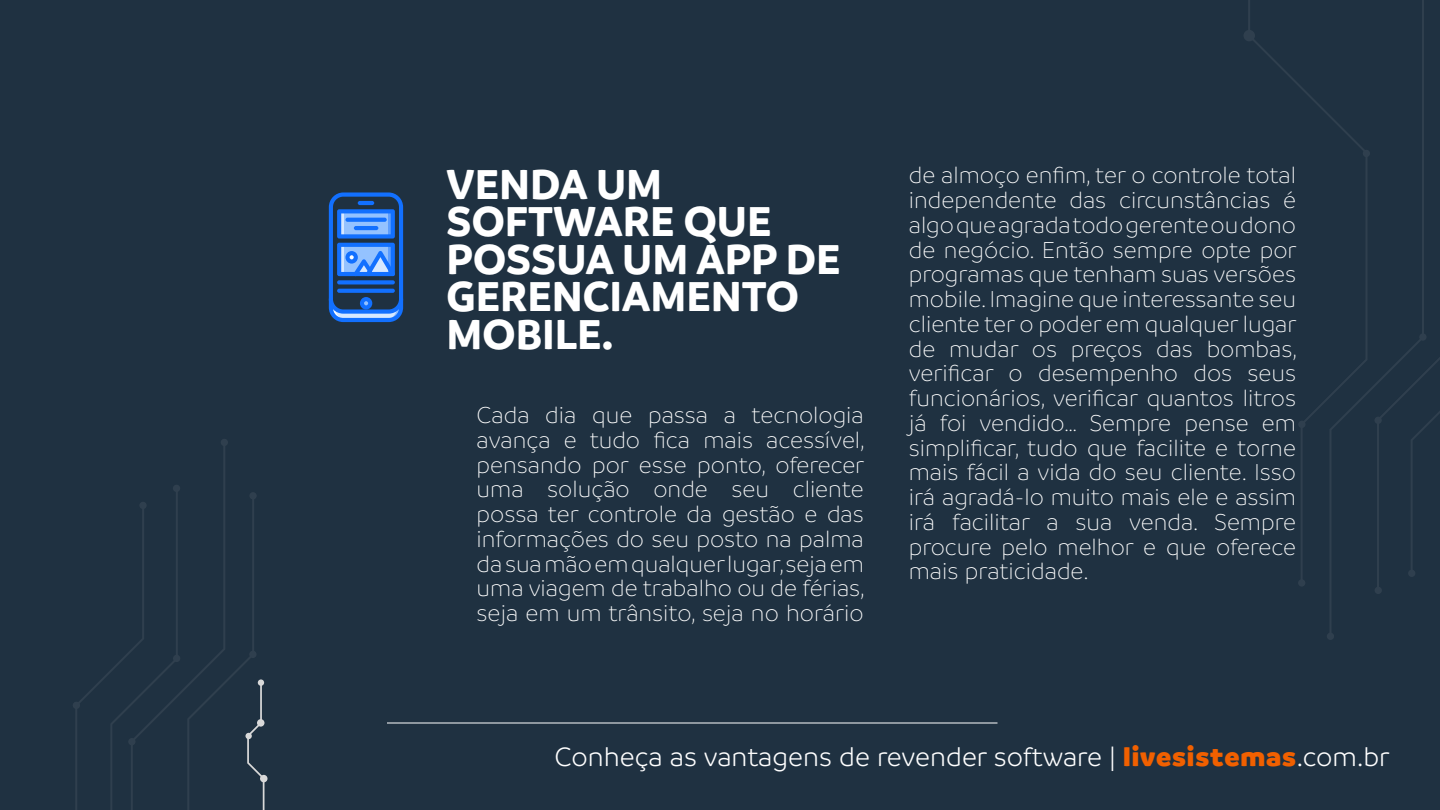
<style>
.page{position:relative;width:1440px;height:810px;background:#fff}
.page>*{position:absolute;margin:0;border:0;box-sizing:border-box;transform-origin:0 0}
.t1{font:700 45px/37.5px "Branding";color:#fff}
.t2{font:300 28.5px "Branding";color:#fff}
.t3{font:300 24.75px/24.8px "Branding";color:#fff;text-align:justify}
.s1{font-weight:900;color:#f16000}
</style>
<div class="page">
<div style="left:1px;top:0;width:1439px;height:810px;background:#1f3141"></div>
<hr style="left:387px;top:723px;width:611px;height:1px;background:#fff">
<div style="left:221px;top:439px;width:7px;height:7px;background:#2f3f4e;border-radius:50%"></div>
<svg style="left:1248px;top:0;width:81px;height:579px"></svg>
<svg style="left:1329px;top:0;width:95px;height:633px"></svg>
<div style="left:1244px;top:30px;width:11px;height:11px;background:#2f3f4e;border-radius:50%"></div>
<div style="left:1363px;top:150px;width:7px;height:7px;background:#2f3f4e;border-radius:50%"></div>
<div style="left:1419px;top:333px;width:8px;height:8px;background:#2f3f4e;border-radius:50%"></div>
<div style="left:1298px;top:421px;width:8px;height:7px;background:#2f3f4e;border-radius:50%"></div>
<div style="left:1375px;top:587px;width:7px;height:7px;background:#2f3f4e;border-radius:50%"></div>
<div style="left:1327px;top:633px;width:7px;height:7px;background:#2f3f4e;border-radius:50%"></div>
<div style="left:1408px;top:570px;width:7px;height:7px;background:#2f3f4e;border-radius:50%"></div>
<div style="left:1298px;top:579px;width:7px;height:8px;background:#2f3f4e;border-radius:50%"></div>
<div style="left:1374px;top:417px;width:8px;height:7px;background:#2f3f4e;border-radius:50%"></div>
<svg style="left:73px;top:446px;width:194px;height:364px"></svg>
<div style="left:260px;top:775px;width:8px;height:7px;background:#d9d9d9;border-radius:50%"></div>
<div style="left:257px;top:719px;width:7px;height:8px;background:#d9d9d9;border-radius:50%"></div>
<div style="left:245px;top:733px;width:7px;height:6px;background:#d9d9d9;border-radius:50%"></div>
<div style="left:258px;top:679px;width:6px;height:7px;background:#d9d9d9;border-radius:50%"></div>
<svg style="left:329px;top:192px;width:74px;height:130px"></svg>
<h1 class="t1" style="left:447px;top:165px;width:395px">VENDA UM<br>SOFTWARE QUE<br>POSSUA UM APP DE<br>GERENCIAMENTO<br>MOBILE.</h1>
<p class="t3" style="left:477px;top:403px;width:390px">Cada dia que passa a tecnologia avança e tudo fica mais acessível, pensando por esse ponto, oferecer uma solução onde seu cliente possa ter controle da gestão e das informações do seu posto na palma da sua mão em qualquer lugar, seja em uma viagem de trabalho ou de férias, seja em um trânsito, seja no horário</p>
<p class="t3" style="left:909px;top:163px;width:390px">de almoço enfim, ter o controle total independente das circunstâncias é algo que agrada todo gerente ou dono de negócio. Então sempre opte por programas que tenham suas versões mobile. Imagine que interessante seu cliente ter o poder em qualquer lugar de mudar os preços das bombas, verificar o desempenho dos seus funcionários, verificar quantos litros já foi vendido… Sempre pense em simplificar, tudo que facilite e torne mais fácil a vida do seu cliente. Isso irá agradá-lo muito mais ele e assim irá facilitar a sua venda. Sempre procure pelo melhor e que oferece mais praticidade.</p>
<p class="t2" style="left:554px;top:742px;width:837px">Conheça as vantagens de revender software | <span class="s1">livesistemas</span>.com.br</p>
</div>
